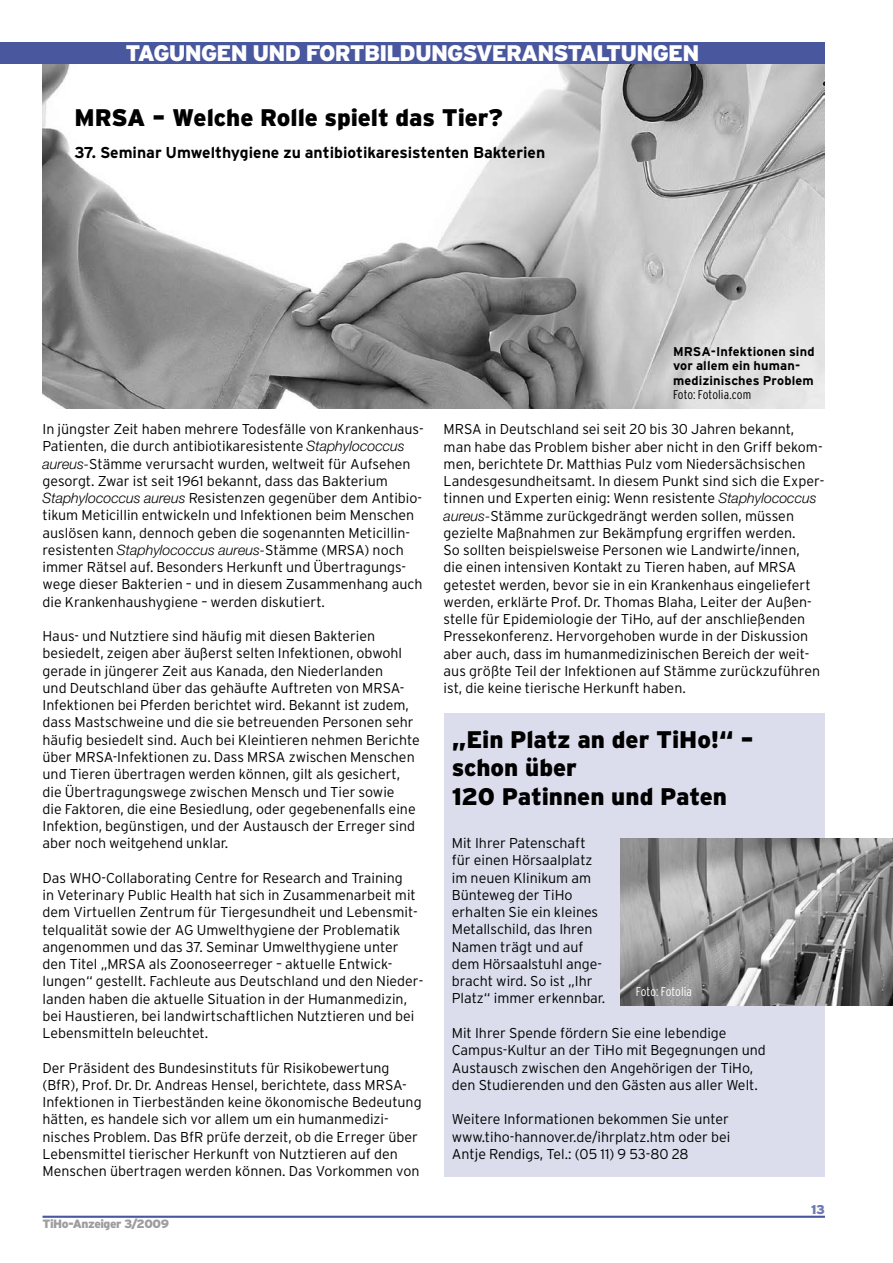
<style>
.page{position:relative;width:893px;height:1263px;background:#fff}
.page>*{position:absolute;margin:0;border:0;box-sizing:border-box;transform-origin:0 0}
.t1{font:900 24px/28.5px "Interstate";letter-spacing:-.005em;color:#000}
.t2{font:900 22.5px "Interstate";letter-spacing:-.035em;color:#fff}
.t3{font:700 15.75px "Interstate";color:#000}
.t4{font:300 14.25px/17.2px "Interstate";color:#000}
.t5{font:700 12.75px/14.4px "Interstate";letter-spacing:.01em;color:#000}
.t6{font:300 condensed 12.75px "Interstate";letter-spacing:.005em;color:#000}
.t7{font:300 condensed 12.75px "Interstate";letter-spacing:.005em;color:#fff}
.t8{font:900 12.75px "Interstate";color:#6d79b2}
.t9{font:900 12px "Interstate";letter-spacing:-.035em;color:#9c9d9f}
.s1{font-family:"Helvetica Neue";font-style:italic}
</style>
<div class="page">
<div style="left:444px;top:713px;width:381px;height:463px;background:#dbddec"></div>
<img style="left:43px;top:64px;width:782px;height:344px">
<hr style="left:43px;top:1216px;width:782px;height:2px;background:#49579f">
<img style="left:621px;top:838px;width:272px;height:167px">
<div style="left:0;top:43px;width:825px;height:21px;background:#49579f"></div>
<h2 class="t2" style="left:126px;top:40px;width:575px">TAGUNGEN UND FORTBILDUNGSVERANSTALTUNGEN</h2>
<h1 class="t1" style="left:74px;top:103px;width:430px">MRSA – Welche Rolle spielt das Tier?</h1>
<p class="t3" style="left:74px;top:144px;width:472px">37. Seminar Umwelthygiene zu antibiotikaresistenten Bakterien</p>
<p class="t5" style="left:673px;top:344px;width:143px">MRSA-Infektionen sind vor allem ein human&shy;medizinisches Problem</p>
<p class="t6" style="left:673px;top:388px;width:80px">Foto: Fotolia.com</p>
<p class="t4" style="left:43px;top:420px;width:383px">In jüngster Zeit haben mehrere Todesfälle von Krankenhaus-Patienten, die durch antibiotikaresistente <span class="s1">Staphylococcus aureus-</span>Stämme verursacht wurden, weltweit für Aufsehen gesorgt. Zwar ist seit 1961 bekannt, dass das Bakterium <span class="s1">Staphylococcus aureus</span> Resistenzen gegenüber dem Antibio&shy;tikum Meticillin entwickeln und Infektionen beim Menschen auslösen kann, dennoch geben die sogenannten Meticillin&shy;resistenten <span class="s1">Staphylococcus aureus-</span>Stämme (MRSA) noch immer Rätsel auf. Besonders Herkunft und Übertragungs&shy;wege dieser Bakterien – und in diesem Zusammenhang auch die Krankenhaushygiene – werden diskutiert.</p>
<p class="t4" style="left:43px;top:627px;width:379px">Haus- und Nutztiere sind häufig mit diesen Bakterien besiedelt, zeigen aber äußerst selten Infektionen, obwohl gerade in jüngerer Zeit aus Kanada, den Niederlanden<br>und Deutschland über das gehäufte Auftreten von MRSA-Infektionen bei Pferden berichtet wird. Bekannt ist zudem, dass Mastschweine und die sie betreuenden Personen sehr häufig besiedelt sind. Auch bei Kleintieren nehmen Berichte über MRSA-Infektionen zu. Dass MRSA zwischen Menschen und Tieren übertragen werden können, gilt als gesichert, die Übertragungswege zwischen Mensch und Tier sowie<br>die Faktoren, die eine Besiedlung, oder gegebenenfalls eine Infektion, begünstigen, und der Austausch der Erreger sind aber noch weitgehend unklar.</p>
<p class="t4" style="left:43px;top:869px;width:382px">Das WHO-Collaborating Centre for Research and Training<br>in Veterinary Public Health hat sich in Zusammenarbeit mit dem Virtuellen Zentrum für Tiergesundheit und Lebensmit&shy;telqualität sowie der AG Umwelthygiene der Problematik angenommen und das 37. Seminar Umwelthygiene unter den Titel „MRSA als Zoonoseerreger – aktuelle Entwick&shy;lungen“ gestellt. Fachleute aus Deutschland und den Nieder&shy;landen haben die aktuelle Situation in der Humanmedizin, bei Haustieren, bei landwirtschaftlichen Nutztieren und bei Lebensmitteln beleuchtet.</p>
<p class="t4" style="left:43px;top:1059px;width:381px">Der Präsident des Bundesinstituts für Risikobewertung (BfR), Prof. Dr. Dr. Andreas Hensel, berichtete, dass MRSA-Infektionen in Tierbeständen keine ökonomische Bedeutung hätten, es handele sich vor allem um ein humanmedizi&shy;nisches Problem. Das BfR prüfe derzeit, ob die Erreger über Lebensmittel tierischer Herkunft von Nutztieren auf den Menschen übertragen werden können. Das Vorkommen von</p>
<p class="t9" style="left:43px;top:1217px;width:128px">TiHo-Anzeiger 3/2009</p>
<p class="t4" style="left:444px;top:421px;width:382px">MRSA in Deutschland sei seit 20 bis 30 Jahren bekannt, man habe das Problem bisher aber nicht in den Griff bekom&shy;men, berichtete Dr. Matthias Pulz vom Niedersächsischen Landesgesundheitsamt. In diesem Punkt sind sich die Exper&shy;tinnen und Experten einig: Wenn resistente <span class="s1">Staphylococcus aureus-</span>Stämme zurückgedrängt werden sollen, müssen gezielte Maßnahmen zur Bekämpfung ergriffen werden.<br>So sollten beispielsweise Personen wie Landwirte/innen,<br>die einen intensiven Kontakt zu Tieren haben, auf MRSA getestet werden, bevor sie in ein Krankenhaus eingeliefert werden, erklärte Prof. Dr. Thomas Blaha, Leiter der Außen&shy;stelle für Epidemiologie der TiHo, auf der anschließenden Pressekonferenz. Hervorgehoben wurde in der Diskussion aber auch, dass im humanmedizinischen Bereich der weit&shy;aus größte Teil der Infektionen auf Stämme zurückzuführen ist, die keine tierische Herkunft haben.</p>
<h1 class="t1" style="left:452px;top:725px;width:303px">„Ein Platz an der TiHo!“ – schon über<br>120 Patinnen und Paten</h1>
<p class="t4" style="left:452px;top:834px;width:155px">Mit Ihrer Patenschaft für einen Hörsaalplatz im neuen Klinikum am<br>Bünteweg der TiHo erhalten Sie ein kleines<br>Metallschild, das Ihren<br>Namen trägt und auf dem Hörsaalstuhl ange&shy;bracht wird. So ist „Ihr<br>Platz“ immer erkennbar.</p>
<p class="t4" style="left:452px;top:1024px;width:316px">Mit Ihrer Spende fördern Sie eine lebendige Campus-Kultur an der TiHo mit Begegnungen und Austausch zwischen den Angehörigen der TiHo, den Studierenden und den Gästen aus aller Welt.</p>
<p class="t4" style="left:452px;top:1110px;width:280px;text-align:justify">Weitere Informationen bekommen Sie unter www.tiho-hannover.de/ihrplatz.htm oder bei Antje Rendigs, Tel.: (05 11) 9 53-80 28</p>
<p class="t7" style="left:636px;top:984px;width:58px">Foto: Fotolia</p>
<p class="t8" style="left:811px;top:1202px;width:15px">13</p>
</div>
